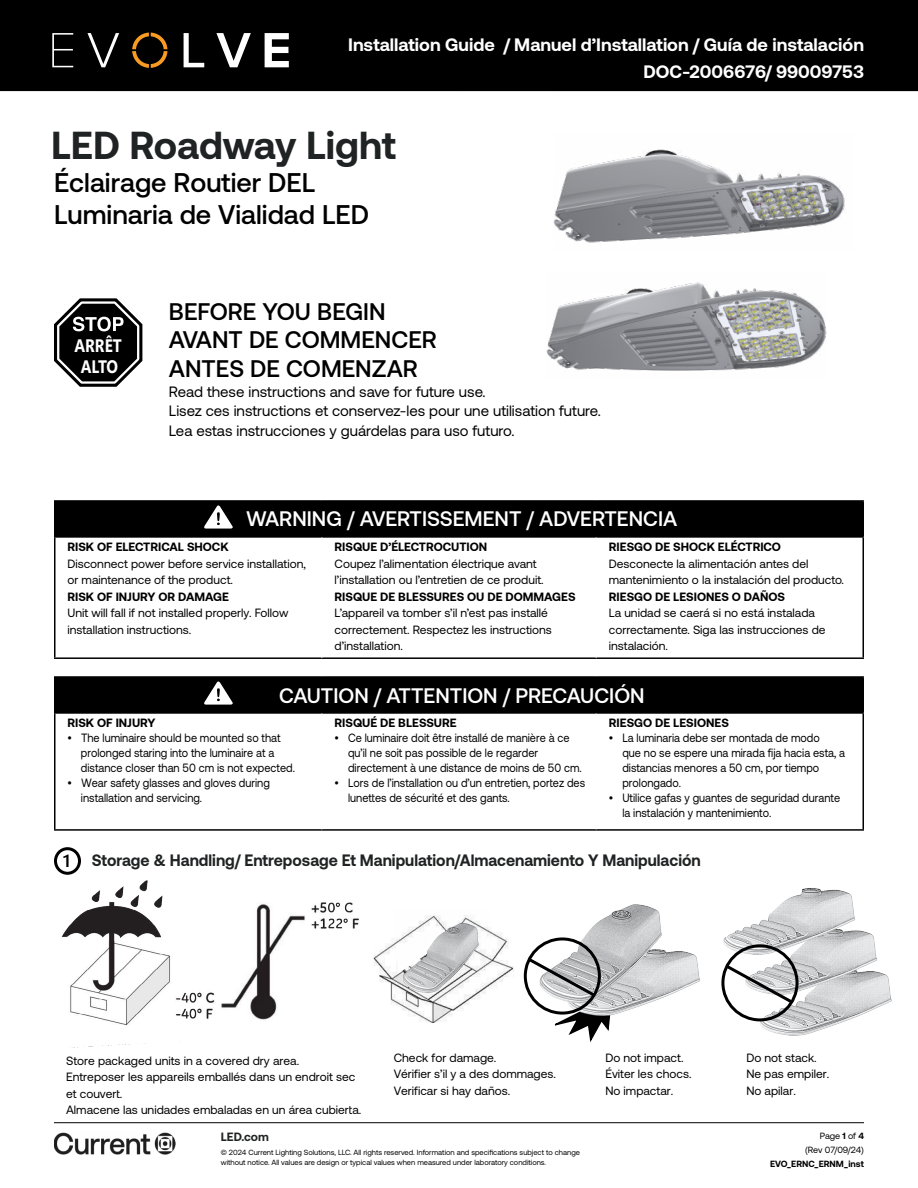
<style>
.page{position:relative;width:918px;height:1188px;background:#fff}
.page>*{position:absolute;margin:0;border:0;box-sizing:border-box;transform-origin:0 0}
.t1{font:700 39px "Aeonik";color:#202323}
.t2{font:500 27px/32.2px "Aeonik";color:#000}
.t3{font:500 24px/28.8px "Aeonik";color:#000}
.t4{font:500 21px "Aeonik";color:#fff}
.t5{font:700 18px/27px "Aeonik";color:#fff;text-align:right}
.t6{font:700 18px/21.1px "Segoe Pro";color:#fff;text-align:center;scale:.85 1}
.t7{font:700 16.5px "Aeonik";color:#202323;scale:.95 1}
.t8{font:15px/19.5px "Aeonik";color:#000}
.t9{font:12px/16.5px "Aeonik";color:#000}
.t10{font:12px/15px "Aeonik";color:#000;scale:.91 1}
.t11{font:700 12px "Aeonik";color:#000}
.t12{font:700 12px "Aeonik";color:#202322}
.t13{font:9px/14.1px "Aeonik";letter-spacing:-.015em;color:#000;text-align:right}
.t14{font:700 9px "Aeonik";color:#000}
.t15{font:7.5px/9.8px "Aeonik";color:#000}
.s1{font-family:"Segoe Pro";font-weight:600;font-size:17.25px;color:#000}
.s2{font-weight:700}
</style>
<div class="page">
<hr style="left:54px;top:1122px;width:810px;height:1px;background:#000">
<img style="left:54px;top:1133px;width:122px;height:21px">
<div style="left:0;top:0;width:918px;height:91px;background:#000"></div>
<div style="left:55px;top:501px;width:808px;height:36px;background:#000"></div>
<hr style="left:54px;top:500px;width:268px;height:2px;background:#000">
<hr style="left:54px;top:502px;width:2px;height:34px;background:#000">
<hr style="left:322px;top:500px;width:274px;height:2px;background:#000">
<hr style="left:596px;top:500px;width:268px;height:2px;background:#000">
<hr style="left:862px;top:502px;width:2px;height:34px;background:#000">
<hr style="left:54px;top:536px;width:268px;height:2px;background:#000">
<hr style="left:54px;top:538px;width:2px;height:119px;background:#000">
<hr style="left:322px;top:536px;width:274px;height:2px;background:#000">
<hr style="left:596px;top:536px;width:268px;height:2px;background:#000">
<hr style="left:862px;top:538px;width:2px;height:119px;background:#000">
<hr style="left:54px;top:657px;width:268px;height:2px;background:#000">
<hr style="left:322px;top:657px;width:274px;height:2px;background:#000">
<hr style="left:596px;top:657px;width:268px;height:2px;background:#000">
<div style="left:54px;top:847px;width:27px;height:28px;border:3px solid #000;border-radius:50%"></div>
<svg style="left:204px;top:505px;width:29px;height:24px"></svg>
<div style="left:55px;top:677px;width:808px;height:36px;background:#000"></div>
<hr style="left:54px;top:676px;width:268px;height:2px;background:#000">
<hr style="left:54px;top:678px;width:2px;height:34px;background:#000">
<hr style="left:322px;top:676px;width:274px;height:2px;background:#000">
<hr style="left:596px;top:676px;width:268px;height:2px;background:#000">
<hr style="left:862px;top:678px;width:2px;height:34px;background:#000">
<hr style="left:54px;top:712px;width:268px;height:2px;background:#000">
<hr style="left:54px;top:714px;width:2px;height:115px;background:#000">
<hr style="left:322px;top:712px;width:274px;height:2px;background:#000">
<hr style="left:596px;top:712px;width:268px;height:2px;background:#000">
<hr style="left:862px;top:714px;width:2px;height:115px;background:#000">
<hr style="left:54px;top:829px;width:268px;height:2px;background:#000">
<hr style="left:322px;top:829px;width:274px;height:2px;background:#000">
<hr style="left:596px;top:829px;width:268px;height:2px;background:#000">
<svg style="left:204px;top:681px;width:29px;height:24px"></svg>
<svg style="left:54px;top:298px;width:89px;height:89px"></svg>
<img style="left:61px;top:880px;width:298px;height:146px">
<svg style="left:72px;top:1041px;width:108px;height:7px"></svg>
<svg style="left:52px;top:33px;width:21px;height:34px"></svg>
<svg style="left:87px;top:33px;width:32px;height:34px"></svg>
<svg style="left:184px;top:33px;width:20px;height:34px"></svg>
<svg style="left:216px;top:33px;width:35px;height:34px"></svg>
<svg style="left:265px;top:33px;width:24px;height:34px"></svg>
<svg style="left:132px;top:33px;width:35px;height:35px"></svg>
<img style="left:373px;top:930px;width:141px;height:92px">
<img style="left:553px;top:149px;width:293px;height:94px">
<img style="left:547px;top:282px;width:280px;height:89px">
<img style="left:613px;top:951px;width:87px;height:64px">
<img style="left:530px;top:904px;width:140px;height:101px">
<svg style="left:525px;top:955px;width:88px;height:87px"></svg>
<img style="left:744px;top:973px;width:148px;height:63px">
<img style="left:796px;top:934px;width:85px;height:72px">
<img style="left:723px;top:888px;width:148px;height:78px">
<div style="left:721px;top:944px;width:78px;height:77px;border:3px solid #000;border-radius:50%"></div>
<svg style="left:723px;top:962px;width:73px;height:44px"></svg>
<img style="left:394px;top:915px;width:96px;height:84px">
<h3 class="t5" style="left:348px;top:31px;width:517px">Installation Guide / Manuel d’Installation / Guía de instalación<br>DOC-2006676/ 99009753</h3>
<h1 class="t1" style="left:51px;top:123px;width:347px">LED Roadway Light</h1>
<h2 class="t2" style="left:54px;top:166px;width:317px">Éclairage Routier DEL<br>Luminaria de Vialidad LED</h2>
<h3 class="t6" style="left:75px;top:334px;width:57px">ARRÊT<br>ALTO</h3>
<h3 class="t3" style="left:169px;top:297px;width:269px">BEFORE YOU BEGIN<br>AVANT DE COMMENCER<br>ANTES DE COMENZAR</h3>
<p class="t8" style="left:169px;top:382px;width:433px">Read these instructions and save for future use.<br>Lisez ces instructions et conservez-les pour une utilisation future.<br>Lea estas instrucciones y guárdelas para uso futuro.</p>
<h3 class="t4" style="left:246px;top:507px;width:433px">WARNING / AVERTISSEMENT / ADVERTENCIA</h3>
<p class="t11" style="left:68px;top:540px;width:163px">RISK OF ELECTRICAL SHOCK</p>
<p class="t9" style="left:68px;top:555px;width:240px">Disconnect power before service installation, or maintenance of the product.</p>
<p class="t11" style="left:68px;top:590px;width:163px">RISK OF INJURY OR DAMAGE</p>
<p class="t9" style="left:68px;top:605px;width:222px">Unit will fall if not installed properly. Follow installation instructions.</p>
<p class="t11" style="left:335px;top:540px;width:154px">RISQUE D’ÉLECTROCUTION</p>
<p class="t9" style="left:335px;top:555px;width:211px">Coupez l’alimentation électrique avant l’installation ou l’entretien de ce produit.</p>
<p class="t11" style="left:335px;top:590px;width:243px">RISQUE DE BLESSURES OU DE DOMMAGES</p>
<p class="t9" style="left:335px;top:605px;width:219px">L’appareil va tomber s’il n’est pas installé correctement. Respectez les instructions d’installation.</p>
<p class="t11" style="left:609px;top:540px;width:174px">RIESGO DE SHOCK ELÉCTRICO</p>
<p class="t9" style="left:609px;top:555px;width:237px">Desconecte la alimentación antes del mantenimiento o la instalación del producto.</p>
<p class="t11" style="left:609px;top:590px;width:178px">RIESGO DE LESIONES O DAÑOS</p>
<p class="t9" style="left:609px;top:605px;width:218px">La unidad se caerá si no está instalada correctamente. Siga las instrucciones de instalación.</p>
<h3 class="t4" style="left:279px;top:684px;width:367px">CAUTION / ATTENTION / PRECAUCIÓN</h3>
<p class="t11" style="left:68px;top:716px;width:90px">RISK OF INJURY</p>
<p class="t10" style="left:81px;top:731px;width:237px;text-indent:-13px">• The luminaire should be mounted so that prolonged staring into the luminaire at a distance closer than 50 cm is not expected.</p>
<p class="t10" style="left:81px;top:776px;width:209px;text-indent:-13px">• Wear safety glasses and gloves during installation and servicing.</p>
<p class="t11" style="left:335px;top:716px;width:124px">RISQUÉ DE BLESSURE</p>
<p class="t10" style="left:348px;top:731px;width:258px;text-indent:-13px">• Ce luminaire doit être installé de manière à ce qu’il ne soit pas possible de le regarder directement à une distance de moins de 50 cm.</p>
<p class="t10" style="left:348px;top:776px;width:262px;text-indent:-13px">• Lors de l’installation ou d’un entretien, portez des lunettes de sécurité et des gants.</p>
<p class="t11" style="left:609px;top:716px;width:121px">RIESGO DE LESIONES</p>
<p class="t10" style="left:622px;top:731px;width:246px;text-indent:-13px">• La luminaria debe ser montada de modo<br>que no se espere una mirada fija hacia esta, a distancias menores a 50 cm, por tiempo prolongado.</p>
<p class="t10" style="left:622px;top:791px;width:241px;text-indent:-13px">• Utilice gafas y guantes de seguridad durante la instalación y mantenimiento.</p>
<h3 class="t7" style="left:63px;top:851px;width:673px"><span class="s1">1</span> Storage &amp; Handling/ Entreposage Et Manipulation/Almacenamiento Y Manipulación</h3>
<p class="t9" style="left:66px;top:1052px;width:297px">Store packaged units in a covered dry area.<br>Entreposer les appareils emballés dans un endroit sec et couvert.<br>Almacene las unidades embaladas en un área cubierta.</p>
<p class="t9" style="left:394px;top:1049px;width:164px">Check for damage.<br>Vérifier s’il y a des dommages.<br>Verificar si hay daños.</p>
<p class="t9" style="left:605px;top:1049px;width:88px">Do not impact.<br>Éviter les chocs.<br>No impactar.</p>
<p class="t9" style="left:746px;top:1049px;width:84px">Do not stack.<br>Ne pas empiler.<br>No apilar.</p>
<p class="t12" style="left:221px;top:1130px;width:49px">LED.com</p>
<p class="t15" style="left:221px;top:1148px;width:361px">© 2024 Current Lighting Solutions, LLC. All rights reserved. Information and specifications subject to change without notice. All values are design or typical values when measured under laboratory conditions.</p>
<p class="t13" style="left:805px;top:1129px;width:60px">Page <span class="s2">1</span> of <span class="s2">4 </span>(Rev 07/09/24)</p>
<p class="t14" style="left:770px;top:1159px;width:95px">EVO_ERNC_ERNM_inst</p>
</div>
